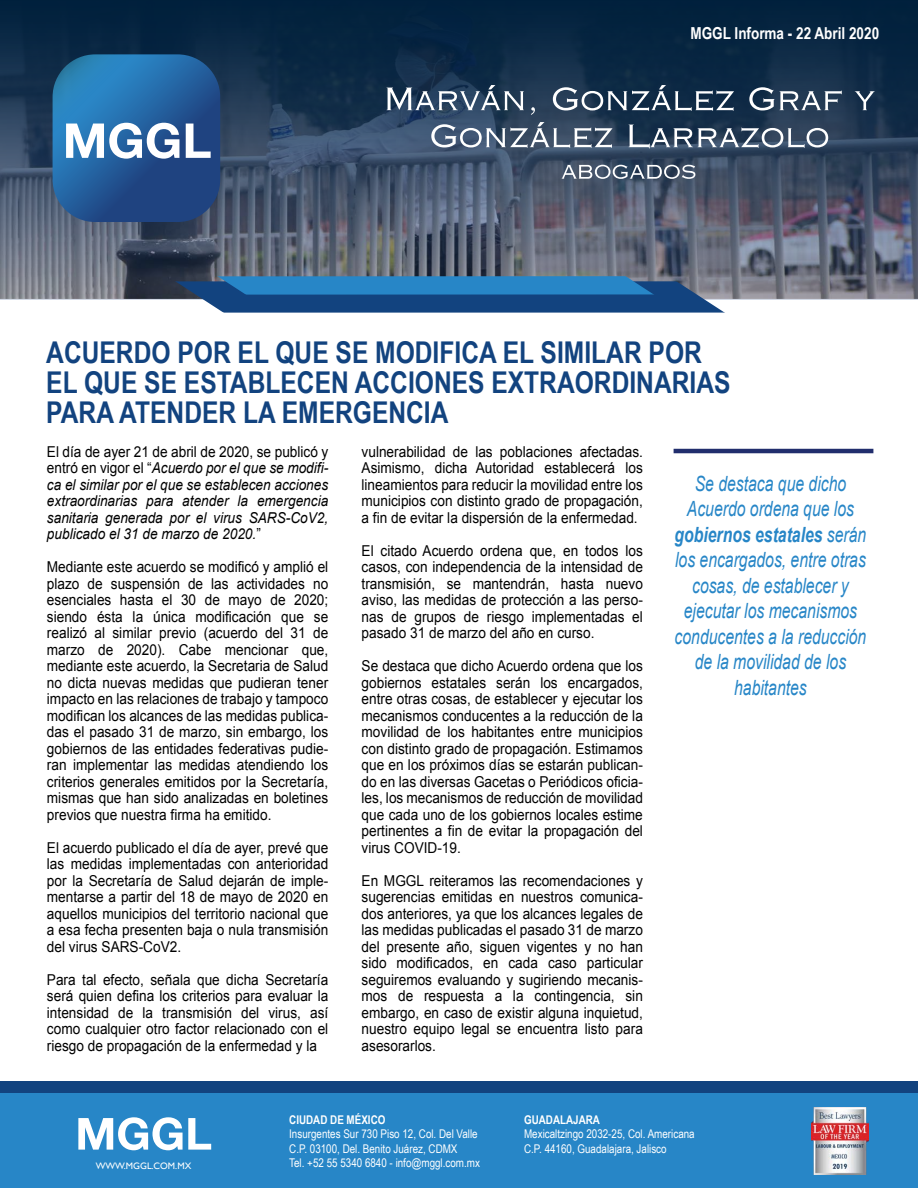
<style>
.page{position:relative;width:918px;height:1188px;background:#fff}
.page>*{position:absolute;margin:0;border:0;box-sizing:border-box;transform-origin:0 0}
.t1{font:700 30px/30px "Arial Narrow";color:#12437f}
.t2{font:italic 21px/25.5px "Arial";color:#2786c7;text-align:center;scale:.75 1}
.t3{font:700 16.5px "Arial Narrow";color:#fff}
.t4{font:15px/16.5px "Arial";color:#000;text-align:justify;scale:.91 1}
.t5{font:italic 15px/16.5px "Arial";color:#000;text-align:justify;scale:.91 1}
.t6{font:12px/14.4px "Arial Narrow";color:#fff}
.t7{font:700 12px "Arial Narrow";color:#fff}
.t8{font:9.3px "Gill Sans";color:#fff}
.s1{font-style:normal}
.s2{font-weight:700}
</style>
<div class="page">
<div style="left:0;top:1090px;width:918px;height:98px;background:#2786c7"></div>
<svg style="left:78px;top:1117px;width:133px;height:33px"></svg>
<div style="left:0;top:1081px;width:918px;height:11px;background:#12437f"></div>
<img style="left:811px;top:1107px;width:58px;height:67px">
<svg style="left:0;top:0;width:918px;height:300px;background:#33465d"></svg>
<svg style="left:387px;top:85px;width:137px;height:25px"></svg>
<svg style="left:531px;top:107px;width:4px;height:8px"></svg>
<svg style="left:553px;top:85px;width:181px;height:26px;background:#495d72"></svg>
<svg style="left:749px;top:87px;width:93px;height:23px"></svg>
<svg style="left:855px;top:91px;width:20px;height:19px"></svg>
<svg style="left:431px;top:122px;width:182px;height:26px"></svg>
<svg style="left:629px;top:125px;width:199px;height:24px"></svg>
<svg style="left:562px;top:165px;width:133px;height:14px"></svg>
<svg style="left:70px;top:281px;width:712px;height:32px;fill:#12437f"></svg>
<svg style="left:149px;top:276px;width:604px;height:19px;background:#3176aa"></svg>
<svg style="left:53px;top:54px;width:167px;height:168px;background:#386ca2"></svg>
<hr style="left:674px;top:449px;width:199px;height:4px;background:#212e6d">
<p class="t3" style="left:690px;top:21px;width:190px">MGGL Informa - 22 Abril 2020</p>
<h1 class="t1" style="left:46px;top:336px;width:686px">ACUERDO POR EL QUE SE MODIFICA EL SIMILAR POR<br>EL QUE SE ESTABLECEN ACCIONES EXTRAORDINARIAS<br>PARA ATENDER LA EMERGENCIA</h1>
<p class="t5" style="left:47px;top:444px;width:311px"><span class="s1">El día de ayer 21 de abril de 2020, se publicó y entró en vigor el “</span>Acuerdo por el que se modifi&shy;ca el similar por el que se establecen acciones extraordinarias para atender la emergencia sanitaria generada por el virus SARS-CoV2, publicado el 31 de marzo de 2020.<span class="s1">”</span></p>
<p class="t4" style="left:47px;top:559px;width:311px">Mediante este acuerdo se modificó y amplió el plazo de suspensión de las actividades no esenciales hasta el 30 de mayo de 2020; siendo ésta la única modificación que se realizó al similar previo (acuerdo del 31 de marzo de 2020). Cabe mencionar que, mediante este acuerdo, la Secretaria de Salud no dicta nuevas medidas que pudieran tener impacto en las relaciones de trabajo y tampoco modifican los alcances de las medidas publica&shy;das el pasado 31 de marzo, sin embargo, los gobiernos de las entidades federativas pudie&shy;ran implementar las medidas atendiendo los criterios generales emitidos por la Secretaría, mismas que han sido analizadas en boletines previos que nuestra firma ha emitido.</p>
<p class="t4" style="left:47px;top:840px;width:311px">El acuerdo publicado el día de ayer, prevé que las medidas implementadas con anterioridad por la Secretaría de Salud dejarán de imple&shy;mentarse a partir del 18 de mayo de 2020 en aquellos municipios del territorio nacional que a esa fecha presenten baja o nula transmisión del virus SARS-CoV2.</p>
<p class="t4" style="left:47px;top:972px;width:311px">Para tal efecto, señala que dicha Secretaría será quien defina los criterios para evaluar la intensidad de la transmisión del virus, así como cualquier otro factor relacionado con el riesgo de propagación de la enfermedad y la</p>
<p class="t4" style="left:362px;top:444px;width:311px">vulnerabilidad de las poblaciones afectadas.<br>Asimismo, dicha Autoridad establecerá los lineamientos para reducir la movilidad entre los municipios con distinto grado de propagación, a fin de evitar la dispersión de la enfermedad.</p>
<p class="t4" style="left:362px;top:543px;width:311px">El citado Acuerdo ordena que, en todos los casos, con independencia de la intensidad de transmisión, se mantendrán, hasta nuevo aviso, las medidas de protección a las perso&shy;nas de grupos de riesgo implementadas el pasado 31 de marzo del año en curso.</p>
<p class="t4" style="left:362px;top:658px;width:311px">Se destaca que dicho Acuerdo ordena que los gobiernos estatales serán los encargados, entre otras cosas, de establecer y ejecutar los mecanismos conducentes a la reducción de la movilidad de los habitantes entre municipios con distinto grado de propagación. Estimamos que en los próximos días se estarán publican&shy;do en las diversas Gacetas o Periódicos oficia&shy;les, los mecanismos de reducción de movilidad que cada uno de los gobiernos locales estime pertinentes a fin de evitar la propagación del virus COVID-19.</p>
<p class="t4" style="left:362px;top:873px;width:311px">En MGGL reiteramos las recomendaciones y sugerencias emitidas en nuestros comunica&shy;dos anteriores, ya que los alcances legales de las medidas publicadas el pasado 31 de marzo del presente año, siguen vigentes y no han sido modificados, en cada caso particular seguiremos evaluando y sugiriendo mecanis&shy;mos de respuesta a la contingencia, sin embargo, en caso de existir alguna inquietud, nuestro equipo legal se encuentra listo para asesorarlos.</p>
<h2 class="t2" style="left:675px;top:471px;width:257px">Se destaca que dicho<br>Acuerdo ordena que los <span class="s2">gobiernos estatales</span> serán los encargados, entre otras cosas, de establecer y ejecutar los mecanismos conducentes a la reducción de la movilidad de los habitantes</h2>
<p class="t8" style="left:96px;top:1161px;width:97px">WWW.MGGL.COM.MX</p>
<p class="t7" style="left:289px;top:1110px;width:98px">CIUDAD DE MÉXICO</p>
<p class="t6" style="left:289px;top:1126px;width:192px">Insurgentes Sur 730 Piso 12, Col. Del Valle<br>C.P. 03100, Del. Benito Juárez, CDMX<br>Tel. +52 55 5340 6840 - info@mggl.com.mx</p>
<p class="t7" style="left:524px;top:1110px;width:77px">GUADALAJARA</p>
<p class="t6" style="left:524px;top:1126px;width:172px">Mexicaltzingo 2032-25, Col. Americana<br>C.P. 44160, Guadalajara, Jalisco</p>
</div>
